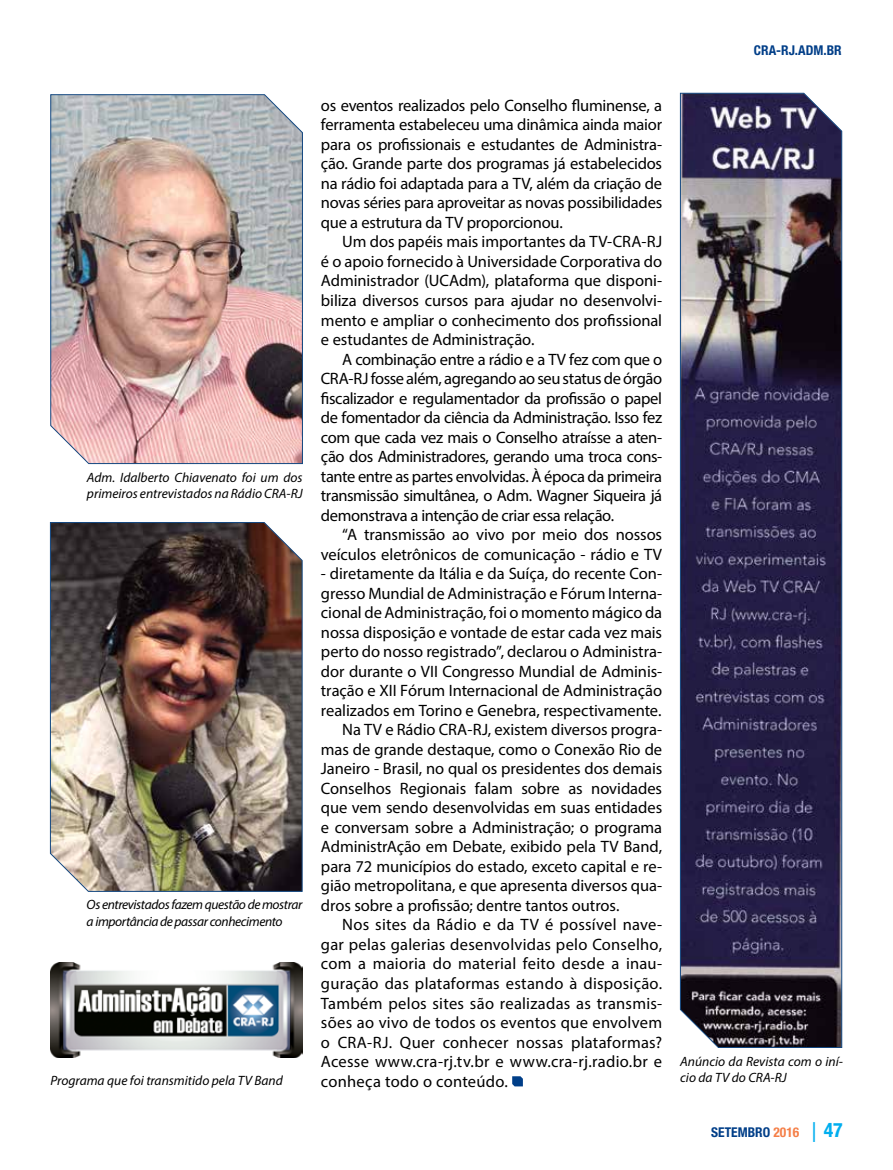
<style>
.page{position:relative;width:893px;height:1170px;background:#fff}
.page>*{position:absolute;margin:0;border:0;box-sizing:border-box;transform-origin:0 0}
.t1{font:16.5px/19.5px "Myriad Pro";color:#000;text-align:justify}
.t2{font:16.5px "Myriad Pro";letter-spacing:.02em;color:#000}
.t3{font:italic 13.5px/16.2px "Myriad Pro";color:#000}
.t4{font:italic 13.5px/16.2px "Myriad Pro";letter-spacing:-.03em;color:#000}
.t5{font:700 condensed 13.5px "Helvetica Neue LT Pro";color:#003e88}
.s1{color:#f57f48}
.s2{font-family:"Optima";font-stretch:normal;font-size:19.8px;color:#00aeef}
.s3{font-family:"Helvetica Neue LT Std";font-size:19.8px;color:#00aeef}
</style>
<div class="page">
<svg style="left:512px;top:1076px;width:11px;height:10px"></svg>
<svg style="left:680px;top:93px;width:162px;height:954px;background:#3d3754"></svg>
<img style="left:50px;top:94px;width:253px;height:370px">
<img style="left:50px;top:522px;width:253px;height:369px">
<img style="left:51px;top:962px;width:251px;height:95px">
<p class="t3" style="left:87px;top:468px;width:217px">Adm. Idalberto Chiavenato foi um dos primeiros entrevistados na Rádio CRA-RJ</p>
<p class="t4" style="left:87px;top:896px;width:217px">Os entrevistados fazem questão de mostrar a importância de passar conhecimento</p>
<p class="t3" style="left:51px;top:1071px;width:234px">Programa que foi transmitido pela TV Band</p>
<p class="t1" style="left:321px;top:95px;width:343px">os eventos realizados pelo Conselho fluminense, a ferramenta estabeleceu uma dinâmica ainda maior para os profissionais e estudantes de Administra&shy;ção. Grande parte dos programas já estabelecidos na rádio foi adaptada para a TV, além da criação de novas séries para aproveitar as novas possibilidades que a estrutura da TV proporcionou.</p>
<p class="t1" style="left:321px;top:232px;width:343px;text-indent:21px">Um dos papéis mais importantes da TV-CRA-RJ é o apoio fornecido à Universidade Corporativa do Administrador (UCAdm), plataforma que disponi&shy;biliza diversos cursos para ajudar no desenvolvi&shy;mento e ampliar o conhecimento dos profissional e estudantes de Administração.</p>
<p class="t1" style="left:321px;top:349px;width:343px;text-indent:21px">A combinação entre a rádio e a TV fez com que o CRA-RJ fosse além, agregando ao seu status de órgão fiscalizador e regulamentador da profissão o papel de fomentador da ciência da Administração. Isso fez com que cada vez mais o Conselho atraísse a aten&shy;ção dos Administradores, gerando uma troca cons&shy;tante entre as partes envolvidas. À época da primeira transmissão simultânea, o Adm. Wagner Siqueira já demonstrava a intenção de criar essa relação.</p>
<p class="t1" style="left:321px;top:524px;width:343px;text-align:right">“A transmissão ao vivo por meio dos nossos veículos eletrônicos de comunicação - rádio e TV</p>
<p class="t1" style="left:321px;top:563px;width:343px">- diretamente da Itália e da Suíça, do recente Con-</p>
<p class="t1" style="left:321px;top:583px;width:343px">gresso Mundial de Administração e Fórum Interna-</p>
<p class="t1" style="left:321px;top:602px;width:343px">cional de Administração, foi o momento mágico da</p>
<p class="t1" style="left:321px;top:622px;width:343px">nossa disposição e vontade de estar cada vez mais</p>
<p class="t1" style="left:321px;top:641px;width:343px">perto do nosso registrado”, declarou o Administra-</p>
<p class="t1" style="left:321px;top:661px;width:343px">dor durante o VII Congresso Mundial de Adminis-</p>
<p class="t1" style="left:321px;top:680px;width:343px">tração e XII Fórum Internacional de Administração</p>
<p class="t1" style="left:321px;top:700px;width:342px">realizados em Torino e Genebra, respectivamente.</p>
<p class="t1" style="left:342px;top:719px;width:321px">Na TV e Rádio CRA-RJ, existem diversos progra-</p>
<p class="t1" style="left:321px;top:739px;width:343px">mas de grande destaque, como o Conexão Rio de</p>
<p class="t1" style="left:321px;top:758px;width:343px">Janeiro - Brasil, no qual os presidentes dos demais</p>
<p class="t1" style="left:321px;top:778px;width:343px">Conselhos Regionais falam sobre as novidades</p>
<p class="t1" style="left:321px;top:797px;width:343px">que vem sendo desenvolvidas em suas entidades</p>
<p class="t1" style="left:321px;top:817px;width:343px">e conversam sobre a Administração; o programa</p>
<p class="t1" style="left:321px;top:836px;width:343px">AdministrAção em Debate, exibido pela TV Band,</p>
<p class="t1" style="left:321px;top:856px;width:343px">para 72 municípios do estado, exceto capital e re-</p>
<p class="t1" style="left:321px;top:875px;width:343px">gião metropolitana, e que apresenta diversos qua-</p>
<p class="t1" style="left:321px;top:895px;width:300px">dros sobre a profissão; dentre tantos outros.</p>
<p class="t1" style="left:342px;top:914px;width:321px">Nos sites da Rádio e da TV é possível nave-</p>
<p class="t2" style="left:321px;top:934px;width:343px">gar pelas galerias desenvolvidas pelo Conselho,</p>
<p class="t1" style="left:321px;top:953px;width:343px">com a maioria do material feito desde a inau-</p>
<p class="t1" style="left:321px;top:973px;width:343px">guração das plataformas estando à disposição.</p>
<p class="t1" style="left:321px;top:992px;width:343px">Também pelos sites são realizadas as transmis-</p>
<p class="t1" style="left:321px;top:1012px;width:343px">sões ao vivo de todos os eventos que envolvem</p>
<p class="t2" style="left:321px;top:1031px;width:343px">o CRA-RJ. Quer conhecer nossas plataformas?</p>
<p class="t2" style="left:321px;top:1051px;width:343px">Acesse www.cra-rj.tv.br e www.cra-rj.radio.br e</p>
<p class="t2" style="left:321px;top:1070px;width:189px">conheça todo o conteúdo.</p>
<p class="t5" style="left:754px;top:42px;width:89px">CRA-RJ.ADM.BR</p>
<p class="t3" style="left:680px;top:1053px;width:164px">Anúncio da Revista com o iní&shy;cio da TV do CRA-RJ</p>
<p class="t5" style="left:711px;top:1124px;width:133px">SETEMBRO <span class="s1">2016</span> <span class="s2">|</span> <span class="s3">47</span></p>
</div>
